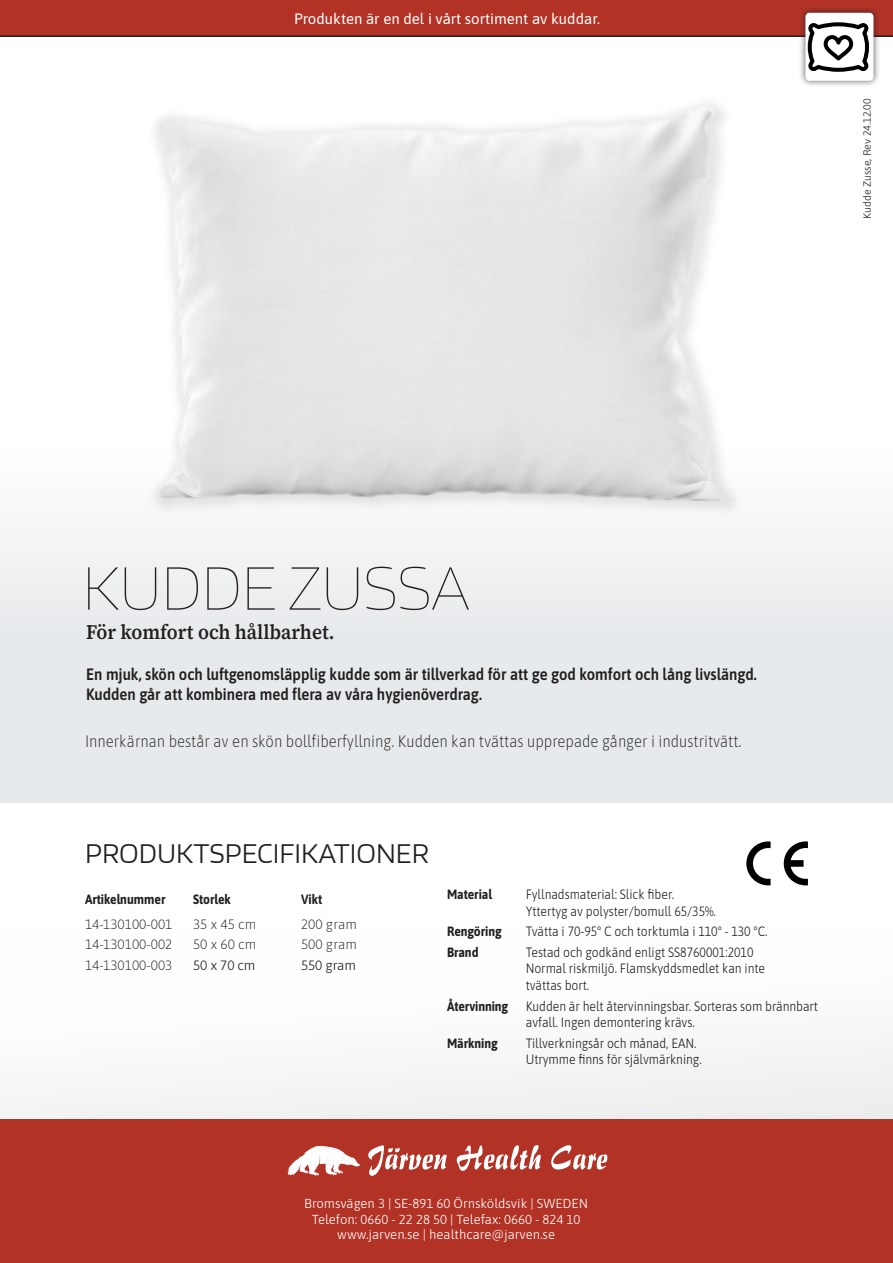
<style>
.page{position:relative;width:893px;height:1263px;background:#fff}
.page>*{position:absolute;margin:0;border:0;box-sizing:border-box;transform-origin:0 0}
.t1{font:100 67.5px "Blinker";letter-spacing:-.02em;color:#231f20}
.t2{font:200 30px "Blinker";color:#231f20}
.t3{font:600 20.55px "Source Serif 4";color:#231f20;scale:.9 1}
.t4{font:16.5px/19.8px "Asap";color:#231f20;scale:.9 1}
.t5{font:15px "Asap";color:#fff}
.t6{font:13.5px/16.2px "Asap";letter-spacing:-.005em;color:#231f20;scale:.9 1}
.t7{font:13.5px "Asap";letter-spacing:-.005em;color:#231f20}
.t8{font:13.05px "Asap";color:#fff}
.t9{font:10.5px "Asap";color:#231f20}
</style>
<div class="page">
<svg style="left:0;top:531px;width:893px;height:272px;fill:#e7eaec"></svg>
<div style="left:0;top:0;width:893px;height:36px;background:#b23326"></div>
<hr style="left:0;top:35px;width:893px;height:2px;background:#231f20">
<div style="left:798px;top:5px;width:83px;height:83px;background:#231f20;opacity:.75"></div>
<div style="left:805px;top:13px;width:68px;height:68px;background:#fff;border-radius:4px"></div>
<div style="left:0;top:924px;width:893px;height:304px;background:#fbfbfb"></div>
<svg style="left:807px;top:22px;width:62px;height:50px"></svg>
<div style="left:0;top:1120px;width:893px;height:143px;background:#b23326"></div>
<svg style="left:288px;top:1146px;width:72px;height:30px"></svg>
<svg style="left:368px;top:1145px;width:79px;height:31px"></svg>
<svg style="left:457px;top:1145px;width:84px;height:26px"></svg>
<svg style="left:551px;top:1145px;width:56px;height:24px"></svg>
<svg style="left:746px;top:841px;width:24px;height:44px"></svg>
<svg style="left:784px;top:841px;width:24px;height:44px"></svg>
<p class="t5" style="left:294px;top:9px;width:307px">Produkten är en del i vårt sortiment av kuddar.</p>
<p class="t9" style="left:860px;top:219px;width:122px;rotate:-90deg">Kudde Zusse, Rev 24.12.00</p>
<p class="t1" style="left:82px;top:554px;width:390px">KUDDE ZUSSA</p>
<p class="t3" style="left:86px;top:618px;width:278px">För komfort och hållbarhet.</p>
<p class="t4" style="left:86px;top:663px;width:747px">En mjuk, skön och luftgenomsläpplig kudde som är tillverkad för att ge god komfort och lång livslängd.<br>Kudden går att kombinera med flera av våra hygienöverdrag.</p>
<p class="t4" style="left:85px;top:731px;width:731px">Innerkärnan består av en skön bollfiberfyllning. Kudden kan tvättas upprepade gånger i industritvätt.</p>
<p class="t2" style="left:85px;top:838px;width:346px">PRODUKTSPECIFIKATIONER</p>
<p class="t6" style="left:85px;top:891px;width:91px">Artikelnummer</p>
<p class="t6" style="left:193px;top:891px;width:44px">Storlek</p>
<p class="t6" style="left:301px;top:891px;width:25px">Vikt</p>
<p class="t7" style="left:85px;top:915px;width:89px">14-130100-001</p>
<p class="t7" style="left:193px;top:915px;width:65px">35 x 45 cm</p>
<p class="t7" style="left:301px;top:915px;width:57px">200 gram</p>
<p class="t7" style="left:85px;top:935px;width:89px">14-130100-002</p>
<p class="t7" style="left:193px;top:935px;width:65px">50 x 60 cm</p>
<p class="t7" style="left:301px;top:935px;width:57px">500 gram</p>
<p class="t7" style="left:85px;top:956px;width:89px">14-130100-003</p>
<p class="t7" style="left:193px;top:956px;width:64px">50 x 70 cm</p>
<p class="t7" style="left:301px;top:956px;width:56px">550 gram</p>
<p class="t6" style="left:447px;top:886px;width:51px">Material</p>
<p class="t6" style="left:526px;top:886px;width:213px">Fyllnadsmaterial: Slick fiber.<br>Yttertyg av polyster/bomull 65/35%.</p>
<p class="t6" style="left:447px;top:923px;width:62px">Rengöring</p>
<p class="t6" style="left:526px;top:923px;width:270px">Tvätta i 70-95° C och torktumla i 110° - 130 °C.</p>
<p class="t6" style="left:447px;top:943px;width:36px">Brand</p>
<p class="t6" style="left:526px;top:943px;width:267px">Testad och godkänd enligt SS8760001:2010<br>Normal riskmiljö. Flamskyddsmedlet kan inte tvättas bort.</p>
<p class="t6" style="left:447px;top:997px;width:69px">Återvinning</p>
<p class="t6" style="left:526px;top:997px;width:326px">Kudden är helt återvinningsbar. Sorteras som brännbart avfall. Ingen demontering krävs.</p>
<p class="t6" style="left:447px;top:1034px;width:58px">Märkning</p>
<p class="t6" style="left:526px;top:1034px;width:197px">Tillverkningsår och månad, EAN.<br>Utrymme finns för självmärkning.</p>
<p class="t8" style="left:304px;top:1194px;width:285px">Bromsvägen 3 | SE-891 60 Örnsköldsvik | SWEDEN</p>
<p class="t8" style="left:312px;top:1210px;width:270px">Telefon: 0660 - 22 28 50 | Telefax: 0660 - 824 10</p>
<p class="t8" style="left:337px;top:1226px;width:219px">www.jarven.se | healthcare@jarven.se</p>
</div>
